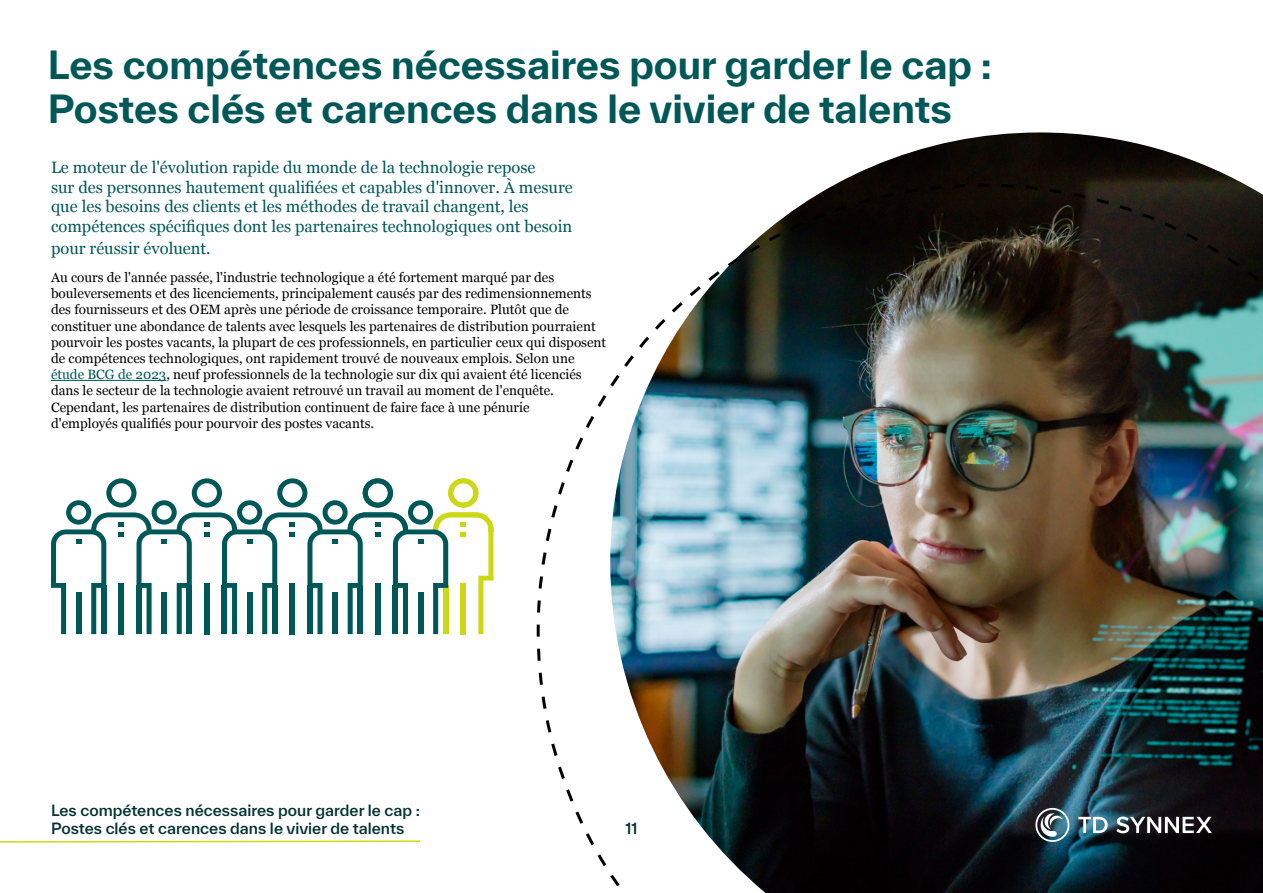
<style>
.page{position:relative;width:1263px;height:893px;background:#fff}
.page>*{position:absolute;margin:0;border:0;box-sizing:border-box;transform-origin:0 0}
.t1{font:700 37.5px/43.5px "TWK Everett";color:#005758}
.t2{font:16.5px/19.8px "Georgia";color:#005758}
.t3{font:500 15px/18px "TWK Everett";color:#003031}
.t4{font:13.5px/16.2px "Georgia";color:#000}
.s1{color:#005758}
</style>
<div class="page">
<hr style="left:51px;top:380px;width:115px;height:1px;background:#005758">
<img style="left:840px;top:132px;width:401px;height:50px">
<img style="left:536px;top:182px;width:727px;height:711px">
<svg style="left:0;top:840px;width:420px;height:3px"></svg>
<svg style="left:51px;top:478px;width:442px;height:156px"></svg>
<svg style="left:1035px;top:808px;width:34px;height:34px"></svg>
<svg style="left:1078px;top:817px;width:30px;height:16px"></svg>
<svg style="left:1116px;top:817px;width:96px;height:16px"></svg>
<h1 class="t1" style="left:48px;top:43px;width:945px">Les compétences nécessaires pour garder le cap :<br>Postes clés et carences dans le vivier de talents</h1>
<p class="t2" style="left:51px;top:157px;width:523px">Le moteur de l'évolution rapide du monde de la technologie repose<br>sur des personnes hautement qualifiées et capables d'innover. À mesure que les besoins des clients et les méthodes de travail changent, les compétences spécifiques dont les partenaires technologiques ont besoin</p>
<p class="t2" style="left:51px;top:238px;width:161px">pour réussir évoluent.</p>
<p class="t4" style="left:51px;top:269px;width:557px">Au cours de l'année passée, l'industrie technologique a été fortement marqué par des bouleversements et des licenciements, principalement causés par des redimensionnements des fournisseurs et des OEM après une période de croissance temporaire. Plutôt que de constituer une abondance de talents avec lesquels les partenaires de distribution pourraient pourvoir les postes vacants, la plupart de ces professionnels, en particulier ceux qui disposent de compétences technologiques, ont rapidement trouvé de nouveaux emplois. Selon une <span class="s1">étude BCG de 2023</span>, neuf professionnels de la technologie sur dix qui avaient été licenciés dans le secteur de la technologie avaient retrouvé un travail au moment de l'enquête.<br>Cependant, les partenaires de distribution continuent de faire face à une pénurie<br>d'employés qualifiés pour pourvoir des postes vacants.</p>
<p class="t3" style="left:51px;top:801px;width:370px">Les compétences nécessaires pour garder le cap :<br>Postes clés et carences dans le vivier de talents</p>
<p class="t3" style="left:625px;top:819px;width:13px">11</p>
</div>
